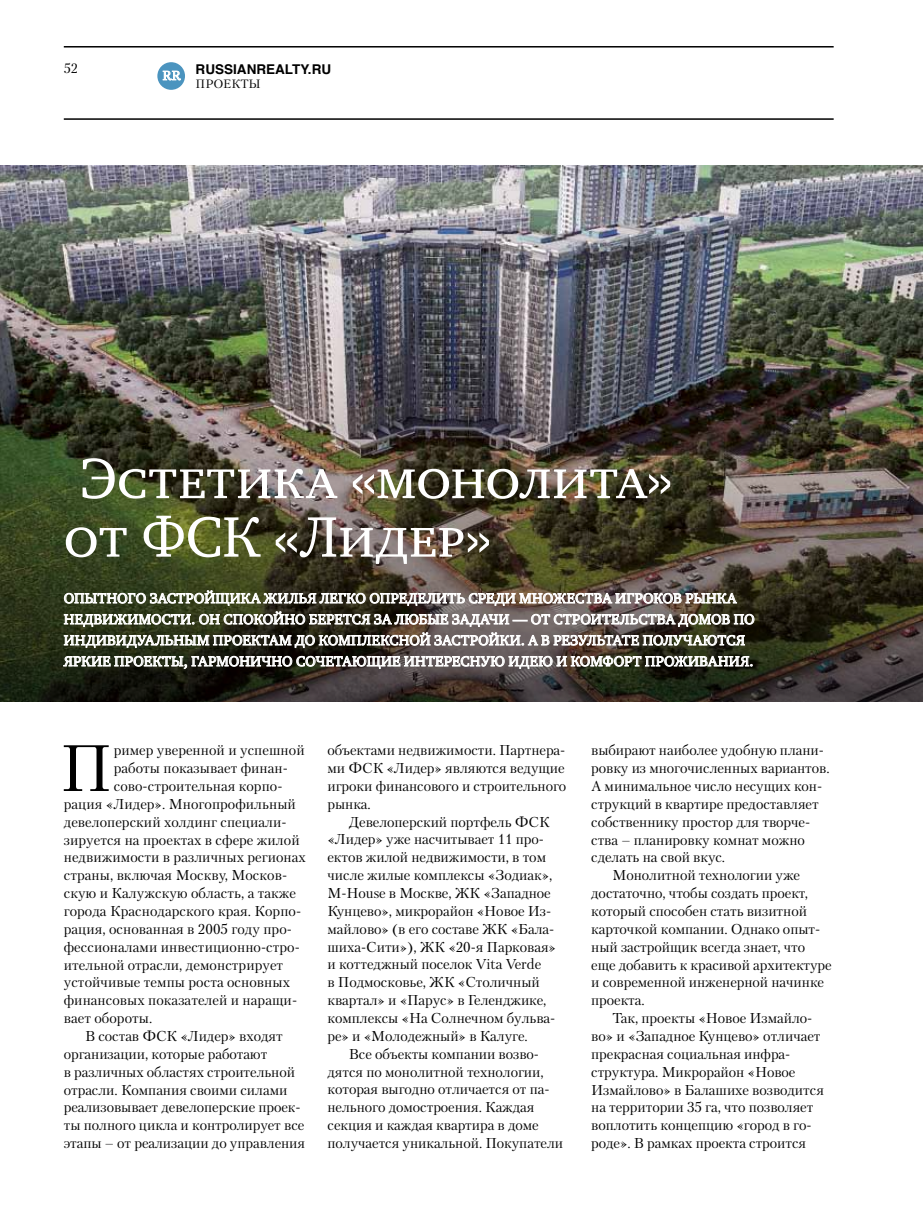
<style>
.page{position:relative;width:923px;height:1212px;background:#fff}
.page>*{position:absolute;margin:0;border:0;box-sizing:border-box;transform-origin:0 0}
.t1{font:65.25px "Petersburg TF";color:#000}
.t2{font:58.5px/58.5px "Charter SCC";letter-spacing:-.005em;color:#fff}
.t3{font:14.25px/17.9px "Petersburg TF";letter-spacing:-.005em;color:#000}
.t4{font:14.25px/21px "Charter C";letter-spacing:.03em;color:#fff}
.t5{font:700 13.5px "Helvetica TF";color:#000}
.t6{font:13.5px "Petersburg TF";color:#000}
.t7{font:12.6px "Petersburg TF";color:#fff}
.t8{font:12px "Petersburg TF";color:#000}
</style>
<div class="page">
<hr style="left:64px;top:118px;width:769px;height:2px;background:#000">
<hr style="left:64px;top:46px;width:769px;height:2px;background:#000">
<div style="left:157px;top:62px;width:28px;height:28px;background:#4b94bf;border-radius:50%"></div>
<svg style="left:163px;top:71px;width:18px;height:9px"></svg>
<img style="left:0;top:166px;width:923px;height:214px">
<img style="left:0;top:380px;width:923px;height:322px">
<svg style="left:64px;top:590px;width:690px;height:58px;background:#757267"></svg>
<svg style="left:63px;top:655px;width:689px;height:14px"></svg>
<p class="t6" style="left:64px;top:60px;width:16px">52</p>
<p class="t5" style="left:196px;top:58px;width:137px">RUSSIANREALTY.RU</p>
<p class="t8" style="left:196px;top:77px;width:66px">Проекты</p>
<p class="t7" style="left:162px;top:68px;width:20px">RR</p>
<h2 class="t2" style="left:63px;top:450px;width:610px">Эстетика «монолита» от ФСК «Лидер»</h2>
<p class="t4" style="left:64px;top:588px;width:692px">Опытного застройщика жилья легко определить среди множества игроков рынка недвижимости. Он спокойно берется за любые задачи — от строительства домов по индивидуальным проектам до комплексной застройки. А в результате получаются яркие проекты, гармонично сочетающие интересную идею и комфорт проживания.</p>
<h1 class="t1" style="left:59px;top:728px;width:54px">П</h1>
<p class="t3" style="left:114px;top:741px;width:192px">ример уверенной и успешной</p>
<p class="t3" style="left:114px;top:759px;width:176px">работы показывает финан-</p>
<p class="t3" style="left:114px;top:777px;width:170px">сово‑строительная корпо-</p>
<p class="t3" style="left:64px;top:795px;width:234px">рация «Лидер». Многопрофильный</p>
<p class="t3" style="left:64px;top:812px;width:224px">девелоперский холдинг специали-</p>
<p class="t3" style="left:64px;top:830px;width:237px">зируется на проектах в сфере жилой</p>
<p class="t3" style="left:64px;top:848px;width:244px">недвижимости в различных регионах</p>
<p class="t3" style="left:64px;top:866px;width:225px">страны, включая Москву, Москов-</p>
<p class="t3" style="left:64px;top:884px;width:234px">скую и Калужскую область, а также</p>
<p class="t3" style="left:64px;top:902px;width:239px">города Краснодарского края. Корпо-</p>
<p class="t3" style="left:64px;top:920px;width:230px">рация, основанная в 2005 году про-</p>
<p class="t3" style="left:64px;top:937px;width:238px">фессионалами инвестиционно-стро-</p>
<p class="t3" style="left:64px;top:955px;width:221px">ительной отрасли, демонстрирует</p>
<p class="t3" style="left:64px;top:973px;width:228px">устойчивые темпы роста основных</p>
<p class="t3" style="left:64px;top:991px;width:235px">финансовых показателей и наращи-</p>
<p class="t3" style="left:64px;top:1009px;width:90px">вает обороты.</p>
<p class="t3" style="left:85px;top:1027px;width:199px">В состав ФСК «Лидер» входят</p>
<p class="t3" style="left:64px;top:1045px;width:205px">организации, которые работают</p>
<p class="t3" style="left:64px;top:1062px;width:233px">в различных областях строительной</p>
<p class="t3" style="left:64px;top:1080px;width:225px">отрасли. Компания своими силами</p>
<p class="t3" style="left:64px;top:1098px;width:238px">реализовывает девелоперские проек-</p>
<p class="t3" style="left:64px;top:1116px;width:242px">ты полного цикла и контролирует все</p>
<p class="t3" style="left:64px;top:1134px;width:243px">этапы – от реализации до управления</p>
<p class="t3" style="left:327px;top:741px;width:240px;text-align:justify">объектами недвижимости. Партнера&shy;ми ФСК «Лидер» являются ведущие игроки финансового и строительного рынка.</p>
<p class="t3" style="left:327px;top:812px;width:230px;text-indent:21px">Девелоперский портфель ФСК «Лидер» уже насчитывает 11 про&shy;ектов жилой недвижимости, в том числе жилые комплексы «Зодиак»,<br>M-House в Москве, ЖК «Западное<br>Кунцево», микрорайон «Новое Из&shy;майлово» (в его составе ЖК «Бала&shy;шиха-Сити»), ЖК «20‑я Парковая» и коттеджный поселок Vita Verde<br>в Подмосковье, ЖК «Столичный квартал» и «Парус» в Геленджике, комплексы «На Солнечном бульва&shy;ре» и «Молодежный» в Калуге.</p>
<p class="t3" style="left:327px;top:1044px;width:237px;text-indent:21px">Все объекты компании возво&shy;дятся по монолитной технологии, которая выгодно отличается от па&shy;нельного домостроения. Каждая секция и каждая квартира в доме получается уникальной. Покупатели</p>
<p class="t3" style="left:591px;top:741px;width:234px">выбирают наиболее удобную плани-</p>
<p class="t3" style="left:591px;top:759px;width:240px">ровку из многочисленных вариантов.</p>
<p class="t3" style="left:591px;top:777px;width:232px">А минимальное число несущих кон-</p>
<p class="t3" style="left:591px;top:795px;width:229px">струкций в квартире предоставляет</p>
<p class="t3" style="left:591px;top:812px;width:220px">собственнику простор для творче-</p>
<p class="t3" style="left:591px;top:830px;width:215px">ства – планировку комнат можно</p>
<p class="t3" style="left:591px;top:848px;width:135px">сделать на свой вкус.</p>
<p class="t3" style="left:612px;top:866px;width:189px">Монолитной технологии уже</p>
<p class="t3" style="left:591px;top:884px;width:218px">достаточно, чтобы создать проект,</p>
<p class="t3" style="left:591px;top:902px;width:217px">который способен стать визитной</p>
<p class="t3" style="left:591px;top:920px;width:230px">карточкой компании. Однако опыт-</p>
<p class="t3" style="left:591px;top:937px;width:215px">ный застройщик всегда знает, что</p>
<p class="t3" style="left:591px;top:955px;width:242px">еще добавить к красивой архитектуре</p>
<p class="t3" style="left:591px;top:973px;width:234px">и современной инженерной начинке</p>
<p class="t3" style="left:591px;top:991px;width:55px">проекта.</p>
<p class="t3" style="left:612px;top:1009px;width:201px">Так, проекты «Новое Измайло-</p>
<p class="t3" style="left:591px;top:1027px;width:231px">во» и «Западное Кунцево» отличает</p>
<p class="t3" style="left:591px;top:1045px;width:201px">прекрасная социальная инфра-</p>
<p class="t3" style="left:591px;top:1062px;width:206px">структура. Микрорайон «Новое</p>
<p class="t3" style="left:591px;top:1080px;width:234px">Измайлово» в Балашихе возводится</p>
<p class="t3" style="left:591px;top:1098px;width:224px">на территории 35 га, что позволяет</p>
<p class="t3" style="left:591px;top:1116px;width:222px">воплотить концепцию «город в го-</p>
<p class="t3" style="left:591px;top:1134px;width:216px">роде». В рамках проекта строится</p>
</div>
